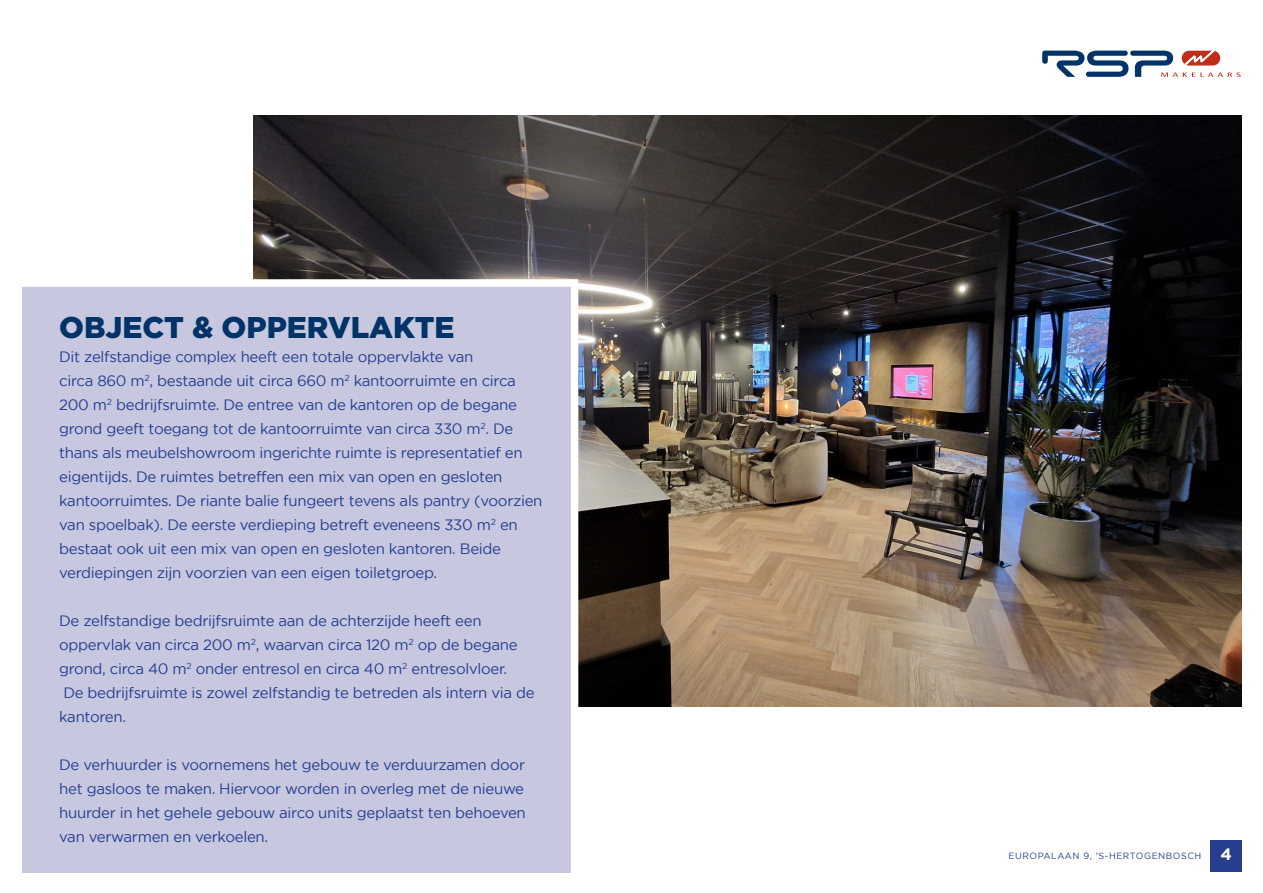
<style>
.page{position:relative;width:1263px;height:893px;background:#fff}
.page>*{position:absolute;margin:0;border:0;box-sizing:border-box;transform-origin:0 0}
.t1{font:900 30px "Gotham";color:#003367}
.t2{font:700 16.5px "Gotham";color:#fff}
.t3{font:15px/24px "Gotham";letter-spacing:-.02em;color:#253f8e}
.t4{font:9px "Gotham";letter-spacing:.06em;color:#253f8e}
</style>
<div class="page">
<img style="left:253px;top:116px;width:989px;height:591px">
<svg style="left:1042px;top:50px;width:199px;height:27px"></svg>
<div style="left:14px;top:279px;width:564px;height:601px;background:#c7c7e0;border:8px solid #fff"></div>
<div style="left:1210px;top:840px;width:32px;height:32px;background:#253f8e"></div>
<p class="t1" style="left:59px;top:310px;width:397px">OBJECT &amp; OPPERVLAKTE</p>
<p class="t3" style="left:59px;top:345px;width:416px">Dit zelfstandige complex heeft een totale oppervlakte van</p>
<p class="t3" style="left:59px;top:369px;width:465px">circa 860 m<sup>2</sup>, bestaande uit circa 660 m<sup>2</sup> kantoorruimte en circa 200 m<sup>2</sup> bedrijfsruimte. De entree van de kantoren op de begane grond geeft toegang tot de kantoorruimte van circa 330 m<sup>2</sup>. De thans als meubelshowroom ingerichte ruimte is representatief en eigentijds. De ruimtes betreffen een mix van open en gesloten</p>
<p class="t3" style="left:59px;top:489px;width:485px">kantoorruimtes. De riante balie fungeert tevens als pantry (voorzien van spoelbak). De eerste verdieping betreft eveneens 330 m<sup>2</sup> en</p>
<p class="t3" style="left:59px;top:537px;width:443px">bestaat ook uit een mix van open en gesloten kantoren. Beide</p>
<p class="t3" style="left:59px;top:561px;width:380px">verdiepingen zijn voorzien van een eigen toiletgroep.</p>
<p class="t3" style="left:59px;top:609px;width:424px">De zelfstandige bedrijfsruimte aan de achterzijde heeft een</p>
<p class="t3" style="left:59px;top:633px;width:460px">oppervlak van circa 200 m<sup>2</sup>, waarvan circa 120 m<sup>2</sup> op de begane grond, circa 40 m<sup>2</sup> onder entresol en circa 40 m<sup>2</sup> entresolvloer.</p>
<p class="t3" style="left:63px;top:681px;width:473px">De bedrijfsruimte is zowel zelfstandig te betreden als intern via de</p>
<p class="t3" style="left:59px;top:705px;width:68px">kantoren.</p>
<p class="t3" style="left:59px;top:753px;width:468px;text-align:justify">De verhuurder is voornemens het gebouw te verduurzamen door het gasloos te maken. Hiervoor worden in overleg met de nieuwe huurder in het gehele gebouw airco units geplaatst ten behoeven van verwarmen en verkoelen.</p>
<p class="t4" style="left:1008px;top:850px;width:194px">EUROPALAAN 9, ’S-HERTOGENBOSCH</p>
<p class="t2" style="left:1220px;top:845px;width:13px">4</p>
</div>
